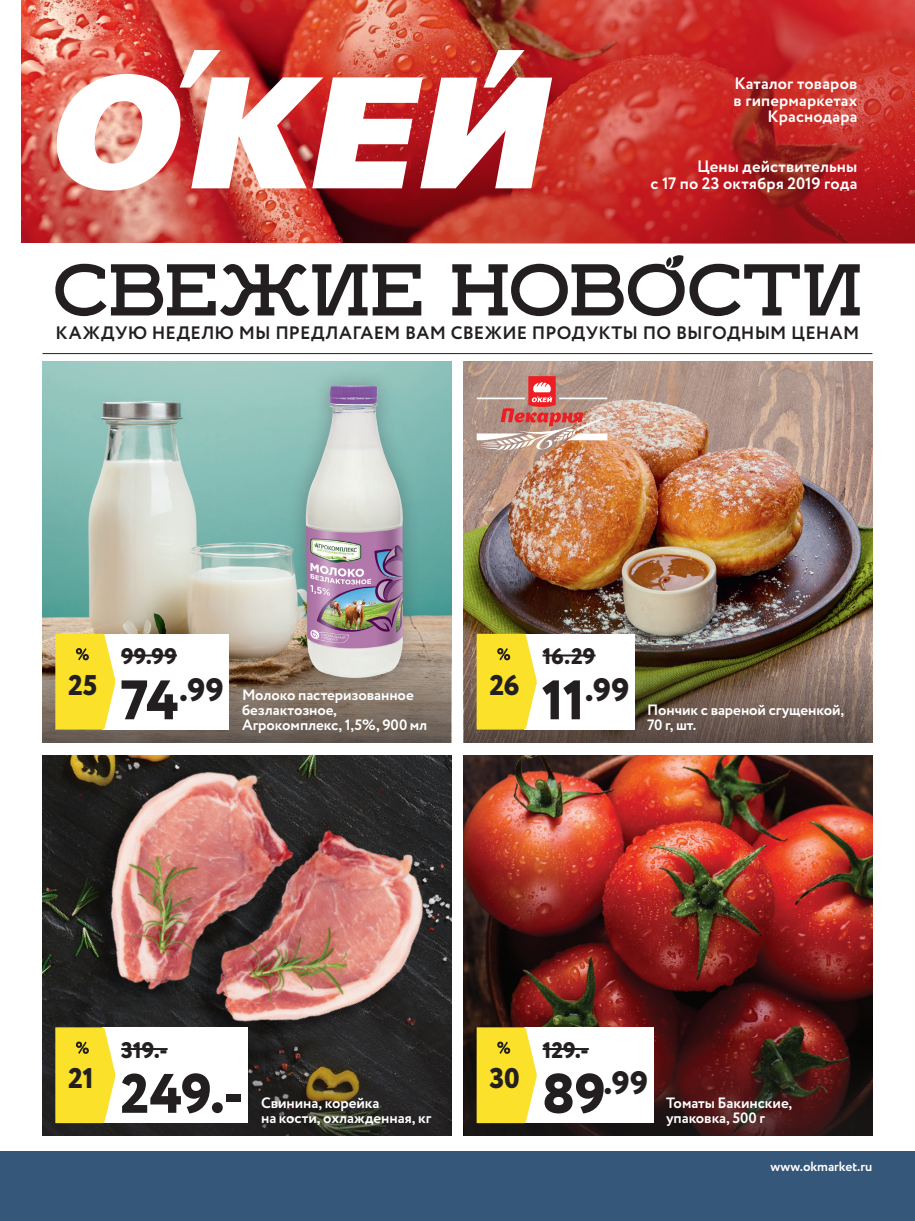
<style>
.page{position:relative;width:915px;height:1221px;background:#fff}
.page>*{position:absolute;margin:0;border:0;box-sizing:border-box;transform-origin:0 0}
.t1{font:69px "Ikra Slab";letter-spacing:.005em;color:#231f20}
.fresh_dominant_red{font:800 55.5px "Circe";color:#231f20}
.fresh_dominant_red-2{font:800 32.4px "Circe";color:#231f20}
.fresh_discount{font:800 28.5px "Circe";letter-spacing:-.02em;color:#231f20}
.fresh_dominant_black{font:800 22.5px "Circe";color:#231f20}
.t2{font:700 18px "Circe";letter-spacing:.015em;color:#231f20}
.t3{font:700 16.5px/16.5px "Circe";letter-spacing:.01em;color:#fff;text-align:right}
.fresh_dominant_text{font:700 15px/15px "Circe";letter-spacing:-.005em;color:#fff}
.t4{font:700 13.5px "Circe";letter-spacing:-.005em;color:#fff}
.s1{font-size:55.5px}
</style>
<div class="page">
<div style="left:0;top:1151px;width:914px;height:69px;background:#34577a"></div>
<img style="left:463px;top:361px;width:409px;height:282px">
<svg style="left:463px;top:643px;width:409px;height:99px;background:#6a5a48"></svg>
<div style="left:523px;top:633px;width:111px;height:96px;background:#fff"></div>
<hr style="left:542px;top:654px;width:53px;height:2px;background:#231f20">
<svg style="left:476px;top:633px;width:60px;height:96px;background:#f5de3a"></svg>
<svg style="left:476px;top:376px;width:135px;height:74px;background:#c7958a"></svg>
<img style="left:463px;top:755px;width:409px;height:282px">
<svg style="left:463px;top:1037px;width:409px;height:98px;background:#3b1715"></svg>
<div style="left:523px;top:1027px;width:130px;height:96px;background:#fff"></div>
<hr style="left:542px;top:1047px;width:46px;height:2px;background:#231f20">
<svg style="left:476px;top:1027px;width:60px;height:96px;background:#f5dd3a"></svg>
<img style="left:43px;top:361px;width:408px;height:282px">
<svg style="left:43px;top:643px;width:408px;height:99px;background:#7d6d5f"></svg>
<div style="left:287px;top:366px;width:134px;height:330px;background:#231f20;opacity:.3"></div>
<img style="left:305px;top:385px;width:98px;height:293px">
<div style="left:102px;top:633px;width:127px;height:96px;background:#fff"></div>
<hr style="left:121px;top:654px;width:56px;height:2px;background:#231f20">
<svg style="left:55px;top:633px;width:60px;height:96px;background:#f7e03c"></svg>
<img style="left:43px;top:755px;width:408px;height:282px">
<svg style="left:43px;top:1037px;width:408px;height:98px;background:#2d2a25"></svg>
<div style="left:102px;top:1027px;width:146px;height:96px;background:#fff"></div>
<hr style="left:121px;top:1047px;width:46px;height:2px;background:#231f20">
<svg style="left:55px;top:1027px;width:60px;height:96px;background:#f6df3b"></svg>
<img style="left:21px;top:0;width:170px;height:242px">
<svg style="left:191px;top:0;width:723px;height:243px;background:#be302a"></svg>
<svg style="left:51px;top:50px;width:501px;height:141px"></svg>
<hr style="left:43px;top:353px;width:829px;height:1px;background:#231f20">
<svg style="left:661px;top:212px;width:26px;height:56px"></svg>
<p class="t3" style="left:733px;top:76px;width:125px">Каталог товаров в гипермаркетах<br>Краснодара</p>
<p class="t3" style="left:650px;top:159px;width:208px">Цены действительны<br>с 17 по 23 октября 2019 года</p>
<h1 class="t1" style="left:53px;top:246px;width:809px">СВЕЖИЕ НОВОСТИ</h1>
<p class="t2" style="left:56px;top:321px;width:805px">КАЖДУЮ НЕДЕЛЮ МЫ ПРЕДЛАГАЕМ ВАМ СВЕЖИЕ ПРОДУКТЫ ПО ВЫГОДНЫМ ЦЕНАМ</p>
<p class="fresh_discount" style="left:68px;top:665px;width:31px">25</p>
<p class="fresh_dominant_black" style="left:121px;top:641px;width:57px">99.99</p>
<p class="fresh_dominant_red-2" style="left:120px;top:667px;width:105px"><span class="s1">74</span>.99</p>
<p class="fresh_dominant_text" style="left:242px;top:687px;width:187px">Молоко пастеризованное безлактозное,<br>Агрокомплекс, 1,5%, 900 мл</p>
<p class="fresh_discount" style="left:489px;top:665px;width:32px">26</p>
<p class="fresh_dominant_black" style="left:542px;top:641px;width:54px">16.29</p>
<p class="fresh_dominant_red-2" style="left:541px;top:667px;width:89px"><span class="s1">11</span>.99</p>
<p class="fresh_dominant_text" style="left:647px;top:702px;width:198px">Пончик с вареной сгущенкой,<br>70 г, шт.</p>
<p class="fresh_discount" style="left:68px;top:1058px;width:27px">21</p>
<p class="fresh_dominant_black" style="left:121px;top:1034px;width:48px">319.-</p>
<p class="fresh_dominant_red" style="left:120px;top:1056px;width:125px">249.-</p>
<p class="fresh_dominant_text" style="left:261px;top:1096px;width:172px">Свинина, корейка<br>на кости, охлажденная, кг</p>
<p class="fresh_discount" style="left:489px;top:1058px;width:32px">30</p>
<p class="fresh_dominant_black" style="left:542px;top:1034px;width:48px">129.-</p>
<p class="fresh_dominant_red-2" style="left:541px;top:1061px;width:108px"><span class="s1">89</span>.99</p>
<p class="fresh_dominant_text" style="left:665px;top:1096px;width:127px">Томаты Бакинские, упаковка, 500 г</p>
<p class="t4" style="left:770px;top:1156px;width:103px">www.okmarket.ru</p>
</div>
